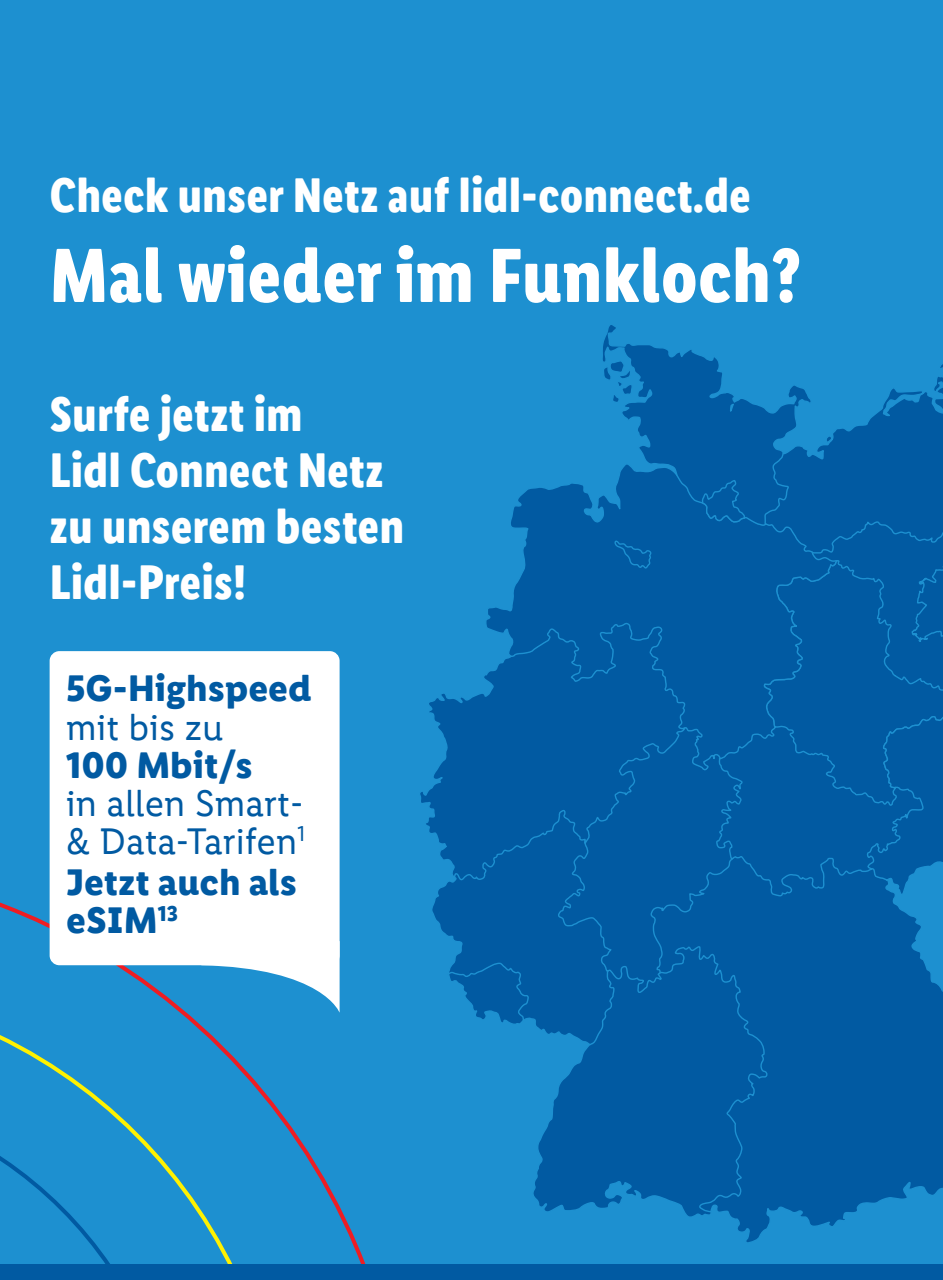
<style>
.page{position:relative;width:943px;height:1280px;background:#1d90d0}
.page>*{position:absolute;margin:0;border:0;box-sizing:border-box;transform-origin:0 0}
.t1{font:700 77px "Lidl Font Cond Pro";color:#fff}
.t2{font:700 49px/56px "Lidl Font Cond Pro";color:#fff}
.t3{font:700 37.1px/38.1px "Lidl Font Pro";color:#015aa2}
.t4{font:37.1px/38.1px "Lidl Font Pro";color:#015aa2}
</style>
<div class="page">
<svg style="left:0;top:884px;width:366px;height:380px"></svg>
<svg style="left:0;top:984px;width:286px;height:280px"></svg>
<svg style="left:533px;top:1046px;width:116px;height:166px"></svg>
<svg style="left:649px;top:1046px;width:294px;height:196px"></svg>
<svg style="left:429px;top:325px;width:514px;height:721px"></svg>
<div style="left:0;top:1264px;width:943px;height:16px;background:#015aa2"></div>
<svg style="left:201px;top:958px;width:138px;height:55px"></svg>
<div style="left:50px;top:651px;width:289px;height:314px;background:#fff;border-radius:10px"></div>
<p class="t2" style="left:50px;top:167px;width:703px">Check unser Netz auf lidl-connect.de</p>
<h1 class="t1" style="left:50px;top:229px;width:753px">Mal wieder im Funkloch?</h1>
<p class="t2" style="left:50px;top:386px;width:356px">Surfe jetzt im<br>Lidl Connect Netz zu unserem besten<br>Lidl-Preis!</p>
<p class="t3" style="left:66px;top:669px;width:247px">5G-Highspeed</p>
<p class="t4" style="left:66px;top:708px;width:159px">mit bis zu</p>
<p class="t3" style="left:66px;top:745px;width:188px">100 Mbit/s</p>
<p class="t4" style="left:66px;top:784px;width:240px">in allen Smart-&amp; Data-Tarifen<sup>1</sup></p>
<p class="t3" style="left:66px;top:863px;width:232px">Jetzt auch als eSIM<sup>13</sup></p>
</div>
